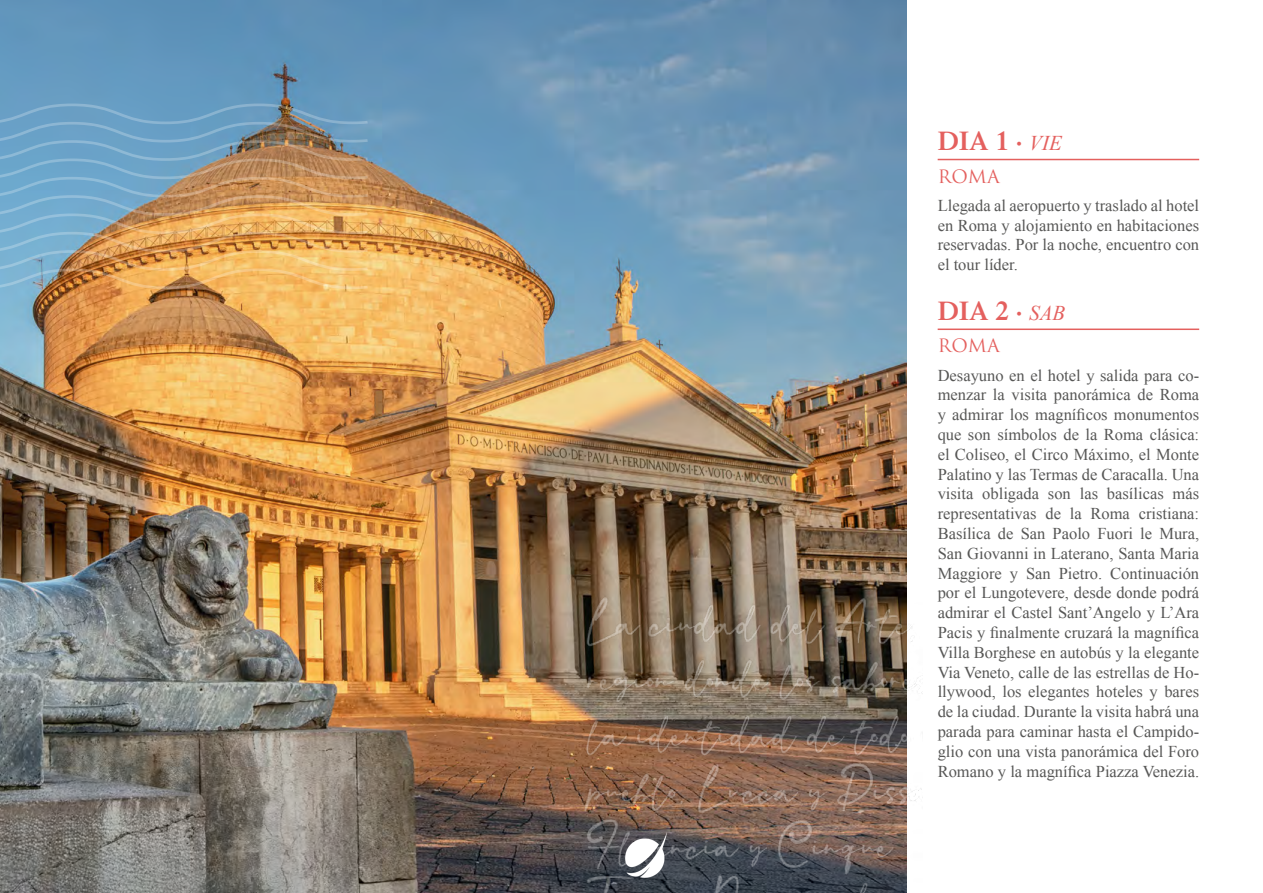
<style>
.page{position:relative;width:1263px;height:893px;background:#fff}
.page>*{position:absolute;margin:0;border:0;box-sizing:border-box;transform-origin:0 0}
.t1{font:600 27px "Times LT Std";color:#e4605e}
.t2{font:18px "Trajan Pro";letter-spacing:.015em;color:#e4605e}
.t3{font:16.5px/19.8px "Times New Roman";color:#575756;text-align:justify}
.s1{font-family:"Times New Roman";font-weight:400;font-style:italic;font-size:21px}
</style>
<div class="page">
<img style="left:0;top:0;width:906px;height:893px">
<hr style="left:938px;top:159px;width:261px;height:1px;background:#e4605e">
<hr style="left:938px;top:329px;width:261px;height:1px;background:#e4605e">
<img style="left:0;top:104px;width:368px;height:185px">
<img style="left:577px;top:591px;width:346px;height:302px">
<img style="left:625px;top:833px;width:41px;height:44px">
<h1 class="t1" style="left:938px;top:125px;width:126px">DIA 1 · <span class="s1">VIE</span></h1>
<p class="t2" style="left:938px;top:165px;width:63px">ROMA</p>
<p class="t3" style="left:938px;top:195px;width:263px">Llegada al aeropuerto y traslado al hotel en Roma y alojamiento en habitaciones reservadas. Por la noche, encuentro con el tour líder.</p>
<h1 class="t1" style="left:938px;top:295px;width:129px">DIA 2 · <span class="s1">SAB</span></h1>
<p class="t2" style="left:938px;top:334px;width:63px">ROMA</p>
<p class="t3" style="left:938px;top:365px;width:263px">Desayuno en el hotel y salida para co&shy;menzar la visita panorámica de Roma y admirar los magníficos monumentos que son símbolos de la Roma clásica: el Coliseo, el Circo Máximo, el Monte Palatino y las Termas de Caracalla. Una visita obligada son las basílicas más representativas de la Roma cristiana:<br>Basílica de San Paolo Fuori le Mura, San Giovanni in Laterano, Santa Maria Maggiore y San Pietro. Continuación por el Lungotevere, desde donde podrá admirar el Castel Sant’Angelo y L’Ara Pacis y finalmente cruzará la magnífica Villa Borghese en autobús y la elegante Via Veneto, calle de las estrellas de Ho&shy;llywood, los elegantes hoteles y bares de la ciudad. Durante la visita habrá una parada para caminar hasta el Campido&shy;glio con una vista panorámica del Foro Romano y la magnífica Piazza Venezia.</p>
</div>
